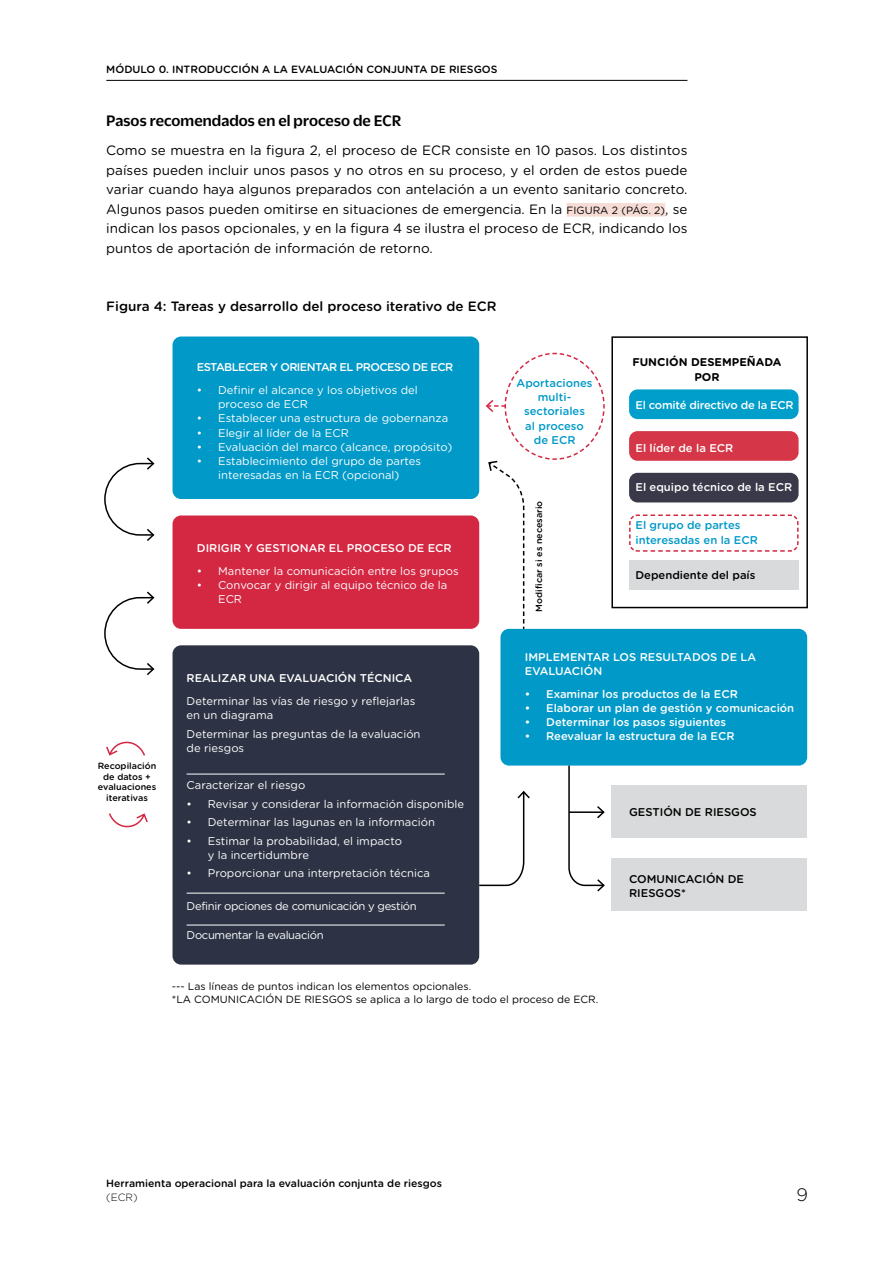
<style>
.page{position:relative;width:893px;height:1263px;background:#fff}
.page>*{position:absolute;margin:0;border:0;box-sizing:border-box;transform-origin:0 0}
.t1{font:300 18px "Gotham Rounded";color:#000}
.t2{font:500 16.5px "Duplicate Sans";letter-spacing:.005em;color:#000}
.t3{font:13.5px/19.5px "Gotham Rounded";color:#000;text-align:justify}
.t4{font:500 13.5px "Gotham Rounded";color:#000}
.t5{font:11.25px/14.2px "Gotham Rounded";color:#fff}
.t6{font:500 11.25px/14.2px "Gotham Rounded";color:#fff}
.t7{font:500 11.25px/14.2px "Gotham Rounded";color:#0099c8;text-align:center}
.t8{font:11.25px "Gotham Rounded";letter-spacing:-.03em;color:#fff}
.t9{font:500 11.25px/14.2px "Gotham Rounded";color:#000}
.t10{font:500 11.25px "Gotham Rounded";letter-spacing:-.05em;color:#fff}
.t11{font:500 11.25px "Gotham Rounded";letter-spacing:-.02em;color:#fff}
.t12{font:700 11.25px/15px "Gotham Rounded";color:#000;text-align:center}
.t13{font:10.5px/13.5px "Gotham Rounded";color:#000}
.t14{font:500 10.5px "Gotham Rounded";color:#000}
.t15{font:300 10.5px "Gotham Rounded";color:#000}
.t16{font:500 9px/10.8px "Gotham Rounded";color:#000;text-align:center}
.s1{font-size:10.5px}
</style>
<div class="page">
<hr style="left:106px;top:80px;width:581px;height:1px;background:#000">
<div style="left:566px;top:203px;width:99px;height:14px;background:#f7dbd5"></div>
<div style="left:173px;top:336px;width:306px;height:163px;background:#0099c8;border-radius:9px"></div>
<div style="left:500px;top:629px;width:307px;height:137px;background:#0099c8;border-radius:9px"></div>
<div style="left:611px;top:786px;width:196px;height:52px;background:#d9dadb"></div>
<div style="left:611px;top:859px;width:196px;height:52px;background:#d9dadb"></div>
<div style="left:611px;top:336px;width:197px;height:272px;border:2px solid #000"></div>
<div style="left:173px;top:515px;width:306px;height:114px;background:#d42742;border-radius:9px"></div>
<div style="left:173px;top:645px;width:306px;height:319px;background:#2d3344;border-radius:9px"></div>
<svg style="left:104px;top:457px;width:51px;height:84px"></svg>
<svg style="left:104px;top:591px;width:51px;height:84px"></svg>
<svg style="left:479px;top:790px;width:51px;height:97px"></svg>
<svg style="left:568px;top:765px;width:38px;height:127px"></svg>
<svg style="left:486px;top:352px;width:119px;height:278px"></svg>
<svg style="left:109px;top:813px;width:39px;height:15px"></svg>
<svg style="left:106px;top:741px;width:39px;height:15px"></svg>
<div style="left:629px;top:389px;width:170px;height:30px;background:#009ecb;border-radius:9px"></div>
<div style="left:629px;top:431px;width:170px;height:30px;background:#d63748;border-radius:9px"></div>
<div style="left:629px;top:473px;width:170px;height:29px;background:#3a3949;border-radius:9px"></div>
<svg style="left:629px;top:514px;width:170px;height:38px"></svg>
<div style="left:629px;top:560px;width:170px;height:29px;background:#d9dadb"></div>
<hr style="left:187px;top:774px;width:258px;height:1px;background:#fff">
<hr style="left:187px;top:893px;width:258px;height:1px;background:#fff">
<hr style="left:187px;top:925px;width:258px;height:1px;background:#fff">
<p class="t14" style="left:106px;top:62px;width:78px">Módulo 0. Introd</p>
<p class="t14" style="left:215px;top:62px;width:84px">ucciónala eval</p>
<p class="t14" style="left:319px;top:62px;width:56px">uación con</p>
<p class="t14" style="left:391px;top:62px;width:22px">junta</p>
<p class="t14" style="left:431px;top:62px;width:27px">de riesgos</p>
<h2 class="t2" style="left:106px;top:109px;width:296px">Pasos recomendados en el proceso de ECR</h2>
<p class="t3" style="left:106px;top:140px;width:583px">Como se muestra en la figura 2, el proceso de ECR consiste en 10 pasos. Los distintos países pueden incluir unos pasos y no otros en su proceso, y el orden de estos puede variar cuando haya algunos preparados con antelación a un evento sanitario concreto.<br>Algunos pasos pueden omitirse en situaciones de emergencia. En la <span class="s1">FIGURA 2 (PÁG. 2)</span>, se indican los pasos opcionales, y en la figura 4 se ilustra el proceso de ECR, indicando los puntos de aportación de información de retorno.</p>
<p class="t4" style="left:106px;top:297px;width:392px">Figura 4: Tareas y desarrollo del proceso iterativo de ECR</p>
<p class="t10" style="left:197px;top:359px;width:258px">ESTABLECER Y ORIENTAR EL PROCESO DE ECR</p>
<p class="t5" style="left:218px;top:382px;width:201px;text-indent:-21px">• Definir el alcance y los objetivos del proceso de ECR</p>
<p class="t5" style="left:197px;top:411px;width:253px">• Establecer una estructura de gobernanza</p>
<p class="t5" style="left:197px;top:425px;width:153px">• Elegir al líder de la ECR</p>
<p class="t5" style="left:197px;top:439px;width:257px">• Evaluación del marco (alcance, propósito)</p>
<p class="t5" style="left:197px;top:453px;width:226px;text-align:center">• Establecimiento del grupo de partes interesadas en la ECR (opcional)</p>
<p class="t16" style="left:98px;top:760px;width:60px">Recopilación de datos + evaluaciones iterativas</p>
<p class="t6" style="left:197px;top:540px;width:256px">DIRIGIR Y GESTIONAR EL PROCESO DE ECR</p>
<p class="t5" style="left:197px;top:563px;width:263px">• Mantener la comunicación entre los grupos</p>
<p class="t5" style="left:218px;top:577px;width:231px;text-indent:-21px">• Convocar y dirigir al equipo técnico de la<br>ECR</p>
<p class="t6" style="left:187px;top:671px;width:227px">REALIZAR U NA EVALUACIÓN TÉCNICA</p>
<p class="t5" style="left:187px;top:693px;width:230px">Determinar las vías de riesgo y reflejarlas en un diagrama</p>
<p class="t5" style="left:187px;top:726px;width:235px">Determinar las preguntas de la evaluación de riesgos</p>
<p class="t5" style="left:187px;top:777px;width:120px">Caracterizar el riesgo</p>
<p class="t5" style="left:187px;top:796px;width:279px">• Revisar y considerar la información disponible</p>
<p class="t5" style="left:187px;top:814px;width:250px">• Determinar las lagunas en la información</p>
<p class="t5" style="left:208px;top:833px;width:196px;text-indent:-21px">• Estimar la probabilidad, el impacto y la incertidumbre</p>
<p class="t5" style="left:187px;top:866px;width:245px">• Proporcionar una interpretación técnica</p>
<p class="t8" style="left:187px;top:898px;width:232px">Definir opciones de comunicación y gestión</p>
<p class="t8" style="left:187px;top:927px;width:139px">Documentar la evaluación</p>
<p class="t7" style="left:517px;top:375px;width:77px">Aportaciones multi&shy;sectoriales<br>al proceso<br>de ECR</p>
<p class="t16" style="left:533px;top:612px;width:113px;rotate:-90deg">Modificar si es necesario</p>
<p class="t12" style="left:632px;top:354px;width:151px">FUNCIÓN DESEMPEÑADA<br>POR</p>
<p class="t11" style="left:635px;top:397px;width:160px">El comité directivo de la ECR</p>
<p class="t6" style="left:635px;top:440px;width:99px">El líder de la ECR</p>
<p class="t6" style="left:635px;top:479px;width:158px">El equipo técnico de la ECR</p>
<p class="t7" style="left:635px;top:517px;width:124px;line-height:15px;text-align:left">El grupo de partes interesadas en la ECR</p>
<p class="t9" style="left:635px;top:567px;width:122px">Dependiente del país</p>
<p class="t6" style="left:525px;top:649px;width:233px">IMPLEMENTAR LOS RESU LTADOS DE LA<br>EVALUACIÓN</p>
<p class="t6" style="left:525px;top:686px;width:214px">• Examinar los productos de la ECR</p>
<p class="t6" style="left:525px;top:700px;width:271px">• Elaborar un plan de gestión y comunicación</p>
<p class="t6" style="left:525px;top:714px;width:203px">• Determinar los pasos siguientes</p>
<p class="t6" style="left:525px;top:729px;width:211px">• Reevaluar la estructura de la ECR</p>
<p class="t9" style="left:629px;top:805px;width:129px">GESTIÓN DE RIESGOS</p>
<p class="t9" style="left:629px;top:871px;width:117px">COMUNICACIÓN DE<br>RIESGOS*</p>
<p class="t13" style="left:172px;top:978px;width:428px">--- Las líneas de puntos indican los elementos opcionales.<br>*LA COMUNICACIÓN DE RIESGOS se aplica a lo largo de todo el proceso de ECR.</p>
<p class="t14" style="left:106px;top:1176px;width:337px">Herramienta operacional para la evaluación conjunta de riesgos</p>
<p class="t15" style="left:106px;top:1190px;width:33px">(ECR)</p>
<h1 class="t1" style="left:796px;top:1182px;width:13px">9</h1>
</div>
